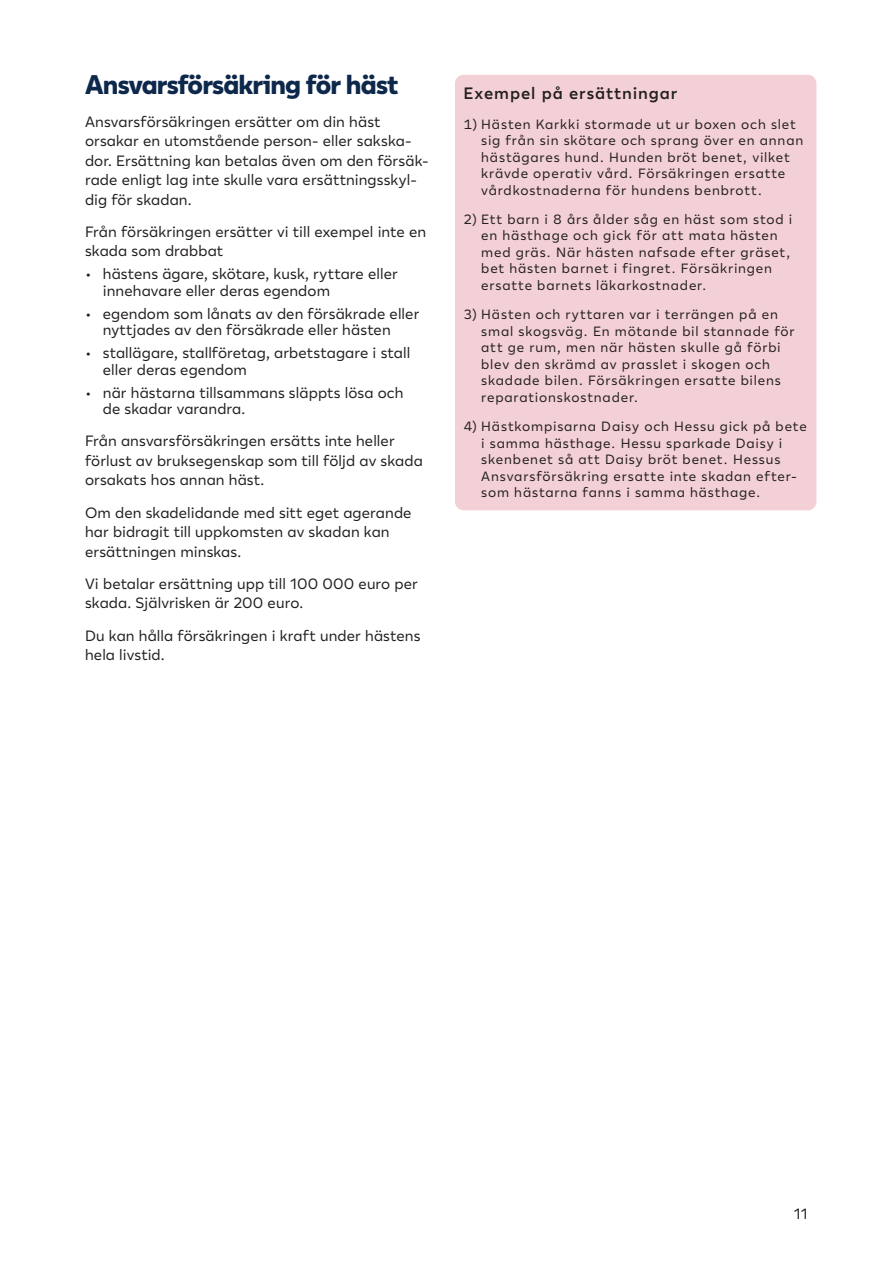
<style>
.page{position:relative;width:893px;height:1263px;background:#fff}
.page>*{position:absolute;margin:0;border:0;box-sizing:border-box;transform-origin:0 0}
.H2_Otsikot{font:800 27px "Lahi Tapiola Sans";letter-spacing:-.03em;color:#0d284b}
.Esimerkkejä_otsikko{font:600 16.5px "Lahi Tapiola Sans";letter-spacing:.055em;color:#231f20}
.Leipis{font:15px/19.5px "Lahi Tapiola Sans";letter-spacing:.005em;color:#231f20}
.Esimerkkejä{font:13.5px/16.5px "Lahi Tapiola Sans";letter-spacing:.06em;color:#231f20}
</style>
<div class="page">
<div style="left:455px;top:75px;width:361px;height:435px;background:#f3d0d6;border-radius:9px"></div>
<h2 class="H2_Otsikot" style="left:85px;top:63px;width:315px">Ansvarsförsäkring för häst</h2>
<p class="Leipis" style="left:85px;top:111px;width:345px">Ansvarsförsäkringen ersätter om din häst orsakar en utomstående person- eller sakska&shy;dor. Ersättning kan betalas även om den försäk&shy;rade enligt lag inte skulle vara ersättningsskyl&shy;dig för skadan.</p>
<p class="Leipis" style="left:85px;top:221px;width:343px">Från försäkringen ersätter vi till exempel inte en skada som drabbat</p>
<p class="Leipis" style="left:103px;top:265px;width:297px;line-height:16.5px;text-indent:-18px">• hästens ägare, skötare, kusk, ryttare eller innehavare eller deras egendom</p>
<p class="Leipis" style="left:103px;top:304px;width:318px;line-height:16.5px;text-indent:-18px">• egendom som lånats av den försäkrade eller nyttjades av den försäkrade eller hästen</p>
<p class="Leipis" style="left:103px;top:344px;width:309px;line-height:16.5px;text-indent:-18px">• stallägare, stallföretag, arbetstagare i stall eller deras egendom</p>
<p class="Leipis" style="left:103px;top:383px;width:302px;line-height:16.5px;text-indent:-18px">• när hästarna tillsammans släppts lösa och de skadar varandra.</p>
<p class="Leipis" style="left:85px;top:430px;width:339px">Från ansvarsförsäkringen ersätts inte heller förlust av bruksegenskap som till följd av skada orsakats hos annan häst.</p>
<p class="Leipis" style="left:85px;top:502px;width:328px">Om den skadelidande med sitt eget agerande har bidragit till uppkomsten av skadan kan ersättningen minskas.</p>
<p class="Leipis" style="left:85px;top:573px;width:334px">Vi betalar ersättning upp till 100 000 euro per skada. Självrisken är 200 euro.</p>
<p class="Leipis" style="left:85px;top:625px;width:337px">Du kan hålla försäkringen i kraft under hästens hela livstid.</p>
<p class="Esimerkkejä_otsikko" style="left:463px;top:81px;width:215px">Exempel på ersättningar</p>
<p class="Esimerkkejä" style="left:481px;top:115px;width:323px;text-indent:-18px">1) Hästen Karkki stormade ut ur boxen och slet sig från sin skötare och sprang över en annan hästägares hund. Hunden bröt benet, vilket krävde operativ vård. Försäkringen ersatte vårdkostnaderna för hundens benbrott.</p>
<p class="Esimerkkejä" style="left:481px;top:210px;width:313px;text-indent:-18px">2) Ett barn i 8 års ålder såg en häst som stod i en hästhage och gick för att mata hästen med gräs. När hästen nafsade efter gräset, bet hästen barnet i fingret. Försäkringen ersatte barnets läkarkostnader.</p>
<p class="Esimerkkejä" style="left:481px;top:305px;width:315px;text-indent:-18px">3) Hästen och ryttaren var i terrängen på en smal skogsväg. En mötande bil stannade för att ge rum, men när hästen skulle gå förbi blev den skrämd av prasslet i skogen och skadade bilen. Försäkringen ersatte bilens reparationskostnader.</p>
<p class="Esimerkkejä" style="left:481px;top:417px;width:327px;text-indent:-18px">4) Hästkompisarna Daisy och Hessu gick på bete i samma hästhage. Hessu sparkade Daisy i skenbenet så att Daisy bröt benet. Hessus Ansvarsförsäkring ersatte inte skadan efter&shy;som hästarna fanns i samma hästhage.</p>
<p class="Leipis" style="left:794px;top:1203px;width:16px">11</p>
</div>
